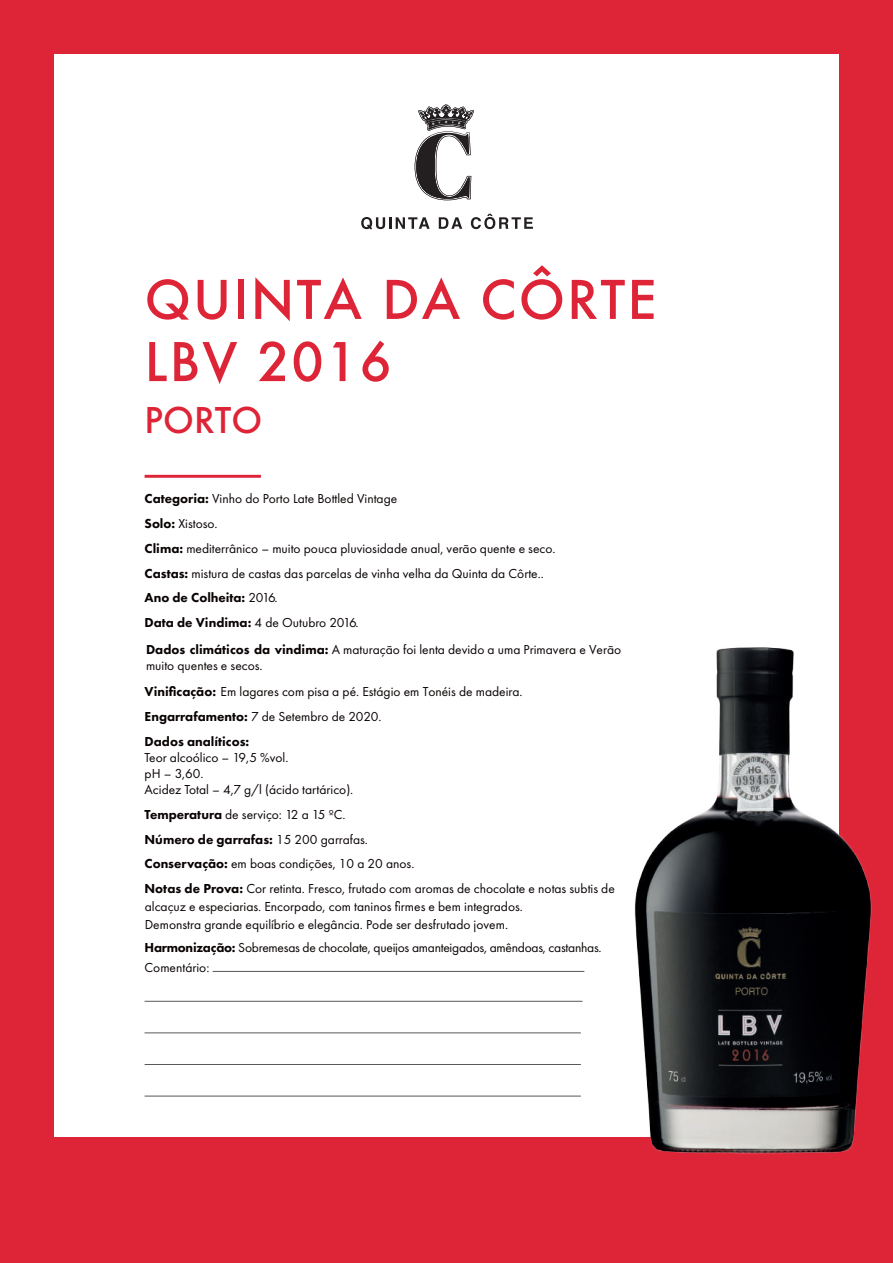
<style>
.page{position:relative;width:893px;height:1263px;background:#de2537}
.page>*{position:absolute;margin:0;border:0;box-sizing:border-box;transform-origin:0 0}
.t1{font:500 51.75px/62.1px "Futura";letter-spacing:.04em;color:#de2537}
.t2{font:500 34.5px "Futura";color:#de2537}
.t3{font:13.5px/24.8px "Futura PT";color:#090202}
.t4{font:13.5px/19.8px "Futura PT";letter-spacing:-.02em;color:#090202}
.t5{font:800 13.5px "Futura PT";color:#090202}
.s1{font-weight:800}
</style>
<div class="page">
<div style="left:54px;top:54px;width:785px;height:1082px;background:#fff"></div>
<svg style="left:361px;top:217px;width:69px;height:13px"></svg>
<svg style="left:439px;top:217px;width:23px;height:12px"></svg>
<svg style="left:471px;top:214px;width:62px;height:15px"></svg>
<svg style="left:415px;top:104px;width:59px;height:96px"></svg>
<img style="left:451px;top:647px;width:421px;height:507px">
<hr style="left:145px;top:475px;width:116px;height:3px;background:#de2537">
<hr style="left:213px;top:971px;width:371px;height:1px;background:#57585a">
<hr style="left:145px;top:1001px;width:438px;height:1px;background:#57585a">
<hr style="left:145px;top:1032px;width:436px;height:1px;background:#57585a">
<hr style="left:145px;top:1064px;width:436px;height:1px;background:#57585a">
<hr style="left:145px;top:1096px;width:436px;height:1px;background:#57585a">
<h1 class="t1" style="left:145px;top:268px;width:514px">QUINTA DA CÔRTE<br>LBV 2016</h1>
<h2 class="t2" style="left:145px;top:396px;width:119px">PORTO</h2>
<p class="t3" style="left:145px;top:486px;width:413px"><span class="s1">Categoria:</span> Vinho do Porto Late Bottled Vintage<br><span class="s1">Solo:</span> Xistoso.<br><span class="s1">Clima:</span> mediterrânico – muito pouca pluviosidade anual, verão quente e seco.<br><span class="s1">Castas:</span> mistura de castas das parcelas de vinha velha da Quinta da Côrte..<br><span class="s1">Ano de Colheita:</span> 2016.<br><span class="s1">Data de Vindima:</span> 4 de Outubro 2016.</p>
<p class="t3" style="left:146px;top:641px;width:477px;line-height:16.2px"><span class="s1">Dados climáticos da vindima:</span> A maturação foi lenta devido a uma Primavera e Verão muito quentes e secos.</p>
<p class="t3" style="left:145px;top:704px;width:239px"><span class="s1">Engarrafamento:</span> 7 de Setembro de 2020.</p>
<p class="t3" style="left:145px;top:679px;width:380px"><span class="s1">Vinificação:</span> Em lagares com pisa a pé. Estágio em Tonéis de madeira.</p>
<p class="t5" style="left:145px;top:732px;width:106px">Dados analíticos:</p>
<p class="t3" style="left:145px;top:749px;width:210px;line-height:16.2px">Teor alcoólico – 19,5 %vol.<br>pH – 3,60.<br>Acidez Total – 4,7 g/l (ácido tartárico).</p>
<p class="t3" style="left:145px;top:802px;width:472px"><span class="s1">Temperatura</span> de serviço: 12 a 15 ºC.<br><span class="s1">Número de garrafas:</span> 15 200 garrafas.<br><span class="s1">Conservação:</span> em boas condições, 10 a 20 anos.<br><span class="s1">Notas de Prova:</span> Cor retinta. Fresco, frutado com aromas de chocolate e notas subtis de</p>
<p class="t3" style="left:145px;top:897px;width:380px;line-height:18px">alcaçuz e especiarias. Encorpado, com taninos firmes e bem integrados.<br>Demonstra grande equilíbrio e elegância. Pode ser desfrutado jovem.</p>
<p class="t4" style="left:145px;top:937px;width:459px"><span class="s1">Harmonização:</span> Sobremesas de chocolate, queijos amanteigados, amêndoas, castanhas.<br>Comentário:</p>
</div>
